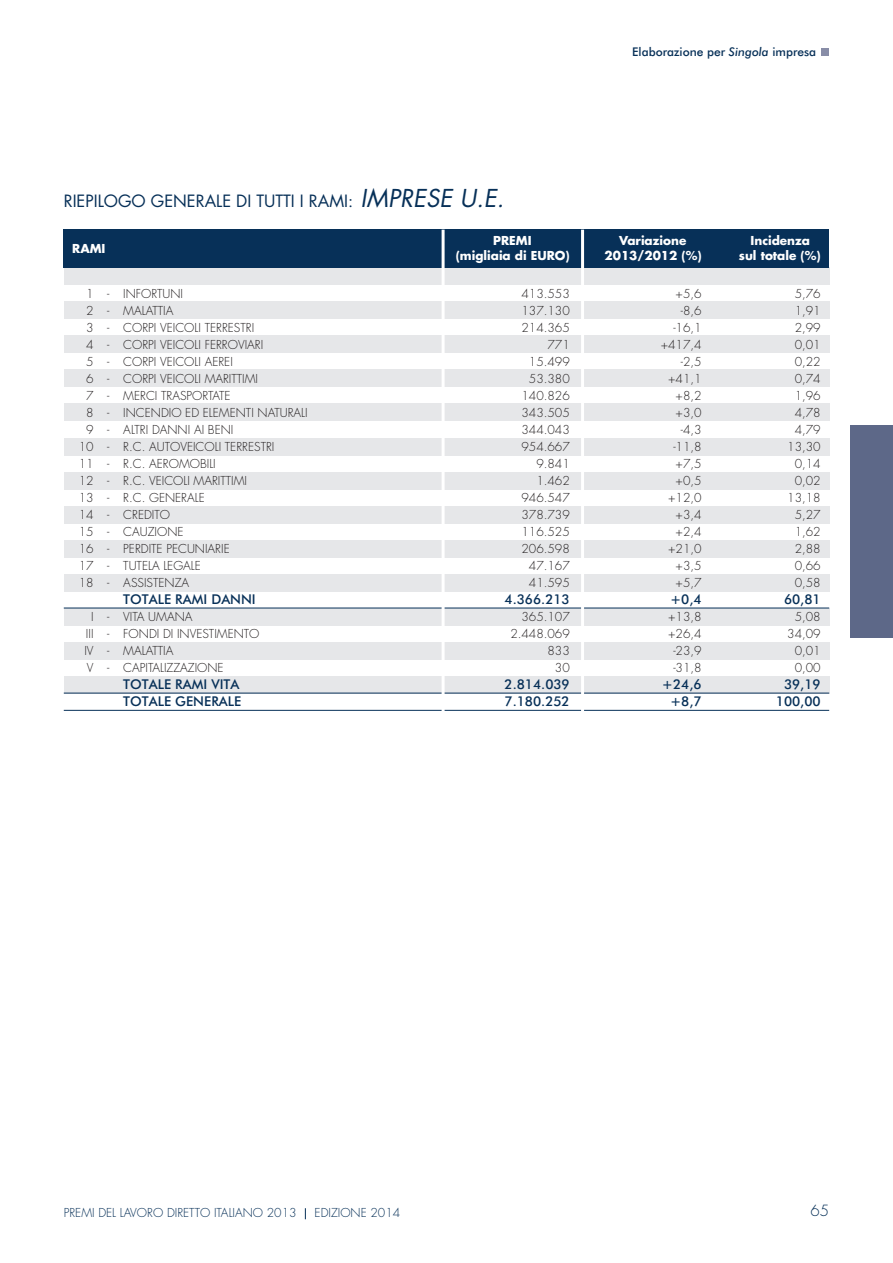
<style>
.page{position:relative;width:893px;height:1263px;background:#fff}
.page>*{position:absolute;margin:0;border:0;box-sizing:border-box;transform-origin:0 0}
.t1{font:16.5px "Futura";color:#073058}
.t2{font:300 15px "Futura";color:#073058}
.t3{font:500 13.5px "Futura BT";color:#073058}
.t4{font:300 12px "Futura";color:#231f20}
.t5{font:700 12px "Futura";color:#fff}
.t6{font:300 12px "Futura";color:#073058}
.t7{font:500 12px "Futura BT";color:#073058}
.s1{font-style:italic;font-size:24px}
.s2{font-style:italic}
</style>
<div class="page">
<div style="left:64px;top:268px;width:765px;height:17px;background:#e6e7e9"></div>
<div style="left:64px;top:302px;width:765px;height:17px;background:#e6e7e9"></div>
<div style="left:64px;top:336px;width:765px;height:17px;background:#e6e7e9"></div>
<div style="left:64px;top:370px;width:765px;height:17px;background:#e6e7e9"></div>
<div style="left:64px;top:404px;width:765px;height:17px;background:#e6e7e9"></div>
<div style="left:64px;top:438px;width:765px;height:17px;background:#e6e7e9"></div>
<div style="left:64px;top:472px;width:765px;height:17px;background:#e6e7e9"></div>
<div style="left:64px;top:506px;width:765px;height:17px;background:#e6e7e9"></div>
<div style="left:64px;top:540px;width:765px;height:17px;background:#e6e7e9"></div>
<div style="left:64px;top:574px;width:765px;height:17px;background:#e6e7e9"></div>
<div style="left:64px;top:608px;width:765px;height:17px;background:#e6e7e9"></div>
<div style="left:64px;top:642px;width:765px;height:17px;background:#e6e7e9"></div>
<div style="left:64px;top:676px;width:765px;height:17px;background:#e6e7e9"></div>
<div style="left:64px;top:230px;width:765px;height:38px;background:#073058"></div>
<hr style="left:64px;top:608px;width:765px;height:1px;background:#073058">
<hr style="left:64px;top:693px;width:765px;height:1px;background:#073058">
<hr style="left:64px;top:710px;width:765px;height:1px;background:#073058">
<div style="left:850px;top:425px;width:43px;height:213px;background:#5d6888"></div>
<div style="left:821px;top:48px;width:8px;height:8px;background:#888da7"></div>
<hr style="left:442px;top:230px;width:3px;height:803px;background:#fff">
<hr style="left:581px;top:230px;width:3px;height:803px;background:#fff">
<h1 class="t1" style="left:64px;top:193px;width:442px">RIEPILOGO GENERALE DI TUTTI I RAMI: <span class="s1">IMPRESE U.E.</span></h1>
<p class="t7" style="left:632px;top:45px;width:185px">Elaborazione per <span class="s2">Singola</span> impresa</p>
<p class="t5" style="left:72px;top:243px;width:35px">RAMI</p>
<p class="t5" style="left:493px;top:235px;width:40px">PREMI</p>
<p class="t5" style="left:619px;top:235px;width:69px">Variazione</p>
<p class="t5" style="left:750px;top:235px;width:61px">Incidenza</p>
<p class="t5" style="left:456px;top:250px;width:116px">(migliaia di EURO)</p>
<p class="t5" style="left:605px;top:250px;width:99px">2013/2012 (%)</p>
<p class="t5" style="left:739px;top:250px;width:83px">sul totale (%)</p>
<p class="t4" style="left:86px;top:288px;width:98px">1 - INFORTUNI</p>
<p class="t4" style="left:521px;top:288px;width:50px">413.553</p>
<p class="t4" style="left:676px;top:288px;width:28px">+5,6</p>
<p class="t4" style="left:795px;top:288px;width:28px">5,76</p>
<p class="t4" style="left:86px;top:305px;width:89px">2 - MALATTIA</p>
<p class="t4" style="left:521px;top:305px;width:50px">137.130</p>
<p class="t4" style="left:681px;top:305px;width:22px">-8,6</p>
<p class="t4" style="left:795px;top:305px;width:28px">1,91</p>
<p class="t4" style="left:86px;top:322px;width:170px">3 - CORPI VEICOLI TERRESTRI</p>
<p class="t4" style="left:521px;top:322px;width:50px">214.365</p>
<p class="t4" style="left:673px;top:322px;width:30px">-16,1</p>
<p class="t4" style="left:795px;top:322px;width:28px">2,99</p>
<p class="t4" style="left:86px;top:339px;width:179px">4 - CORPI VEICOLI FERROVIARI</p>
<p class="t4" style="left:547px;top:339px;width:24px">771</p>
<p class="t4" style="left:661px;top:339px;width:42px">+417,4</p>
<p class="t4" style="left:795px;top:339px;width:28px">0,01</p>
<p class="t4" style="left:86px;top:356px;width:148px">5 - CORPI VEICOLI AEREI</p>
<p class="t4" style="left:529px;top:356px;width:42px">15.499</p>
<p class="t4" style="left:681px;top:356px;width:22px">-2,5</p>
<p class="t4" style="left:795px;top:356px;width:28px">0,22</p>
<p class="t4" style="left:86px;top:373px;width:173px">6 - CORPI VEICOLI MARITTIMI</p>
<p class="t4" style="left:529px;top:373px;width:42px">53.380</p>
<p class="t4" style="left:668px;top:373px;width:35px">+41,1</p>
<p class="t4" style="left:795px;top:373px;width:28px">0,74</p>
<p class="t4" style="left:86px;top:390px;width:146px">7 - MERCI TRASPORTATE</p>
<p class="t4" style="left:521px;top:390px;width:50px">140.826</p>
<p class="t4" style="left:676px;top:390px;width:28px">+8,2</p>
<p class="t4" style="left:795px;top:390px;width:28px">1,96</p>
<p class="t4" style="left:86px;top:407px;width:223px">8 - INCENDIO ED ELEMENTI NATURALI</p>
<p class="t4" style="left:521px;top:407px;width:50px">343.505</p>
<p class="t4" style="left:676px;top:407px;width:28px">+3,0</p>
<p class="t4" style="left:795px;top:407px;width:28px">4,78</p>
<p class="t4" style="left:86px;top:424px;width:149px">9 - ALTRI DANNI AI BENI</p>
<p class="t4" style="left:521px;top:424px;width:50px">344.043</p>
<p class="t4" style="left:681px;top:424px;width:22px">-4,3</p>
<p class="t4" style="left:795px;top:424px;width:28px">4,79</p>
<p class="t4" style="left:79px;top:441px;width:197px">10 - R.C. AUTOVEICOLI TERRESTRI</p>
<p class="t4" style="left:521px;top:441px;width:50px">954.667</p>
<p class="t4" style="left:673px;top:441px;width:30px">-11,8</p>
<p class="t4" style="left:787px;top:441px;width:35px">13,30</p>
<p class="t4" style="left:79px;top:458px;width:139px">11 - R.C. AEROMOBILI</p>
<p class="t4" style="left:536px;top:458px;width:35px">9.841</p>
<p class="t4" style="left:676px;top:458px;width:28px">+7,5</p>
<p class="t4" style="left:795px;top:458px;width:28px">0,14</p>
<p class="t4" style="left:79px;top:475px;width:170px">12 - R.C. VEICOLI MARITTIMI</p>
<p class="t4" style="left:536px;top:475px;width:35px">1.462</p>
<p class="t4" style="left:676px;top:475px;width:28px">+0,5</p>
<p class="t4" style="left:795px;top:475px;width:28px">0,02</p>
<p class="t4" style="left:79px;top:492px;width:128px">13 - R.C. GENERALE</p>
<p class="t4" style="left:521px;top:492px;width:50px">946.547</p>
<p class="t4" style="left:668px;top:492px;width:35px">+12,0</p>
<p class="t4" style="left:787px;top:492px;width:35px">13,18</p>
<p class="t4" style="left:79px;top:509px;width:93px">14 - CREDITO</p>
<p class="t4" style="left:521px;top:509px;width:50px">378.739</p>
<p class="t4" style="left:676px;top:509px;width:28px">+3,4</p>
<p class="t4" style="left:795px;top:509px;width:28px">5,27</p>
<p class="t4" style="left:79px;top:526px;width:106px">15 - CAUZIONE</p>
<p class="t4" style="left:521px;top:526px;width:50px">116.525</p>
<p class="t4" style="left:676px;top:526px;width:28px">+2,4</p>
<p class="t4" style="left:795px;top:526px;width:28px">1,62</p>
<p class="t4" style="left:79px;top:543px;width:153px">16 - PERDITE PECUNIARIE</p>
<p class="t4" style="left:521px;top:543px;width:50px">206.598</p>
<p class="t4" style="left:668px;top:543px;width:35px">+21,0</p>
<p class="t4" style="left:795px;top:543px;width:28px">2,88</p>
<p class="t4" style="left:79px;top:560px;width:124px">17 - TUTELA LEGALE</p>
<p class="t4" style="left:529px;top:560px;width:42px">47.167</p>
<p class="t4" style="left:676px;top:560px;width:28px">+3,5</p>
<p class="t4" style="left:795px;top:560px;width:28px">0,66</p>
<p class="t4" style="left:79px;top:577px;width:112px">18 - ASSISTENZA</p>
<p class="t4" style="left:529px;top:577px;width:42px">41.595</p>
<p class="t4" style="left:676px;top:577px;width:28px">+5,7</p>
<p class="t4" style="left:795px;top:577px;width:28px">0,58</p>
<p class="t3" style="left:123px;top:591px;width:134px">TOTALE RAMI DANNI</p>
<p class="t3" style="left:505px;top:591px;width:67px">4.366.213</p>
<p class="t3" style="left:670px;top:591px;width:33px">+0,4</p>
<p class="t3" style="left:784px;top:591px;width:38px">60,81</p>
<p class="t4" style="left:91px;top:611px;width:103px">I - VITA UMANA</p>
<p class="t4" style="left:521px;top:611px;width:50px">365.107</p>
<p class="t4" style="left:668px;top:611px;width:35px">+13,8</p>
<p class="t4" style="left:795px;top:611px;width:28px">5,08</p>
<p class="t4" style="left:86px;top:628px;width:175px">III - FONDI DI INVESTIMENTO</p>
<p class="t4" style="left:510px;top:628px;width:61px">2.448.069</p>
<p class="t4" style="left:668px;top:628px;width:35px">+26,4</p>
<p class="t4" style="left:787px;top:628px;width:35px">34,09</p>
<p class="t4" style="left:84px;top:645px;width:91px">IV - MALATTIA</p>
<p class="t4" style="left:547px;top:645px;width:24px">833</p>
<p class="t4" style="left:673px;top:645px;width:30px">-23,9</p>
<p class="t4" style="left:795px;top:645px;width:28px">0,01</p>
<p class="t4" style="left:87px;top:662px;width:138px">V - CAPITALIZZAZIONE</p>
<p class="t4" style="left:555px;top:662px;width:16px">30</p>
<p class="t4" style="left:673px;top:662px;width:30px">-31,8</p>
<p class="t4" style="left:795px;top:662px;width:28px">0,00</p>
<p class="t3" style="left:123px;top:676px;width:118px">TOTALE RAMI VITA</p>
<p class="t3" style="left:505px;top:676px;width:67px">2.814.039</p>
<p class="t3" style="left:662px;top:676px;width:41px">+24,6</p>
<p class="t3" style="left:784px;top:676px;width:38px">39,19</p>
<p class="t3" style="left:123px;top:693px;width:120px">TOTALE GENERALE</p>
<p class="t3" style="left:505px;top:693px;width:67px">7.180.252</p>
<p class="t3" style="left:670px;top:693px;width:33px">+8,7</p>
<p class="t3" style="left:776px;top:693px;width:46px">100,00</p>
<p class="t6" style="left:64px;top:1207px;width:234px">PREMI DEL LAVORO DIRETTO ITALIANO 2013</p>
<p class="t6" style="left:315px;top:1207px;width:87px">EDIZIONE 2014</p>
<p class="t2" style="left:811px;top:1204px;width:20px">65</p>
</div>
